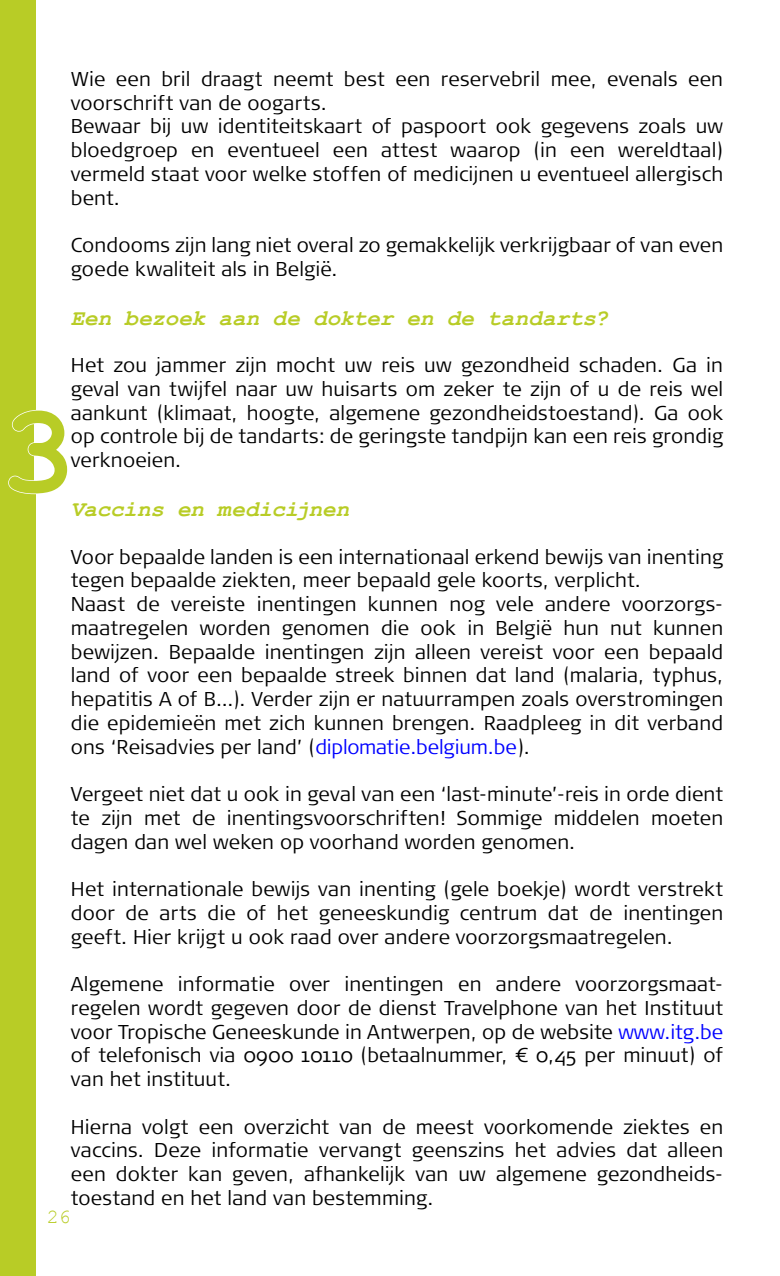
<style>
.page{position:relative;width:780px;height:1276px;background:#fff}
.page>*{position:absolute;margin:0;border:0;box-sizing:border-box;transform-origin:0 0}
.t1{font:700 125px "Courier New";color:#b8cc26}
.t2{font:italic 700 22.5px "Courier New";color:#b8cc26}
.t3{font:300 20px/23.8px "Signa OT";letter-spacing:.01em;color:#000;text-align:justify}
.t4{font:20px "Courier New";color:#b8cc26}
.s1{color:#00f}
</style>
<div class="page">
<div style="left:0;top:0;width:35px;height:1276px;background:#b8cc26"></div>
<svg style="left:8px;top:409px;width:28px;height:86px"></svg>
<p class="t3" style="left:71px;top:67px;width:653px;text-align:left">Wie een bril draagt neemt best een reservebril mee, evenals een voorschrift van de oogarts.<br>Bewaar bij uw identiteitskaart of paspoort ook gegevens zoals uw bloedgroep en eventueel een attest waarop (in een wereldtaal) vermeld staat voor welke stoffen of medicijnen u eventueel allergisch bent.</p>
<p class="t3" style="left:71px;top:233px;width:654px">Condooms zijn lang niet overal zo gemakkelijk verkrijgbaar of van even goede kwaliteit als in België.</p>
<p class="t2" style="left:71px;top:302px;width:538px">Een bezoek aan de dokter en de tandarts?</p>
<p class="t3" style="left:71px;top:353px;width:654px">Het zou jammer zijn mocht uw reis uw gezondheid schaden. Ga in geval van twijfel naar uw huisarts om zeker te zijn of u de reis wel aankunt (klimaat, hoogte, algemene gezondheidstoestand). Ga ook op controle bij de tandarts: de geringste tandpijn kan een reis grondig verknoeien.</p>
<p class="t2" style="left:71px;top:493px;width:280px">Vaccins en medicijnen</p>
<p class="t3" style="left:71px;top:545px;width:653px;text-align:left">Voor bepaalde landen is een internationaal erkend bewijs van inenting tegen bepaalde ziekten, meer bepaald gele koorts, verplicht.<br>Naast de vereiste inentingen kunnen nog vele andere voorzorgs&shy;maatregelen worden genomen die ook in België hun nut kunnen bewijzen. Bepaalde inentingen zijn alleen vereist voor een bepaald land of voor een bepaalde streek binnen dat land (malaria, typhus, hepatitis A of B...). Verder zijn er natuurrampen zoals overstromingen die epidemieën met zich kunnen brengen. Raadpleeg in dit verband ons ‘Reisadvies per land’ (<span class="s1">diplomatie.belgium.be</span>).</p>
<p class="t3" style="left:71px;top:782px;width:653px">Vergeet niet dat u ook in geval van een ‘last-minute’-reis in orde dient te zijn met de inentingsvoorschriften! Sommige middelen moeten dagen dan wel weken op voorhand worden genomen.</p>
<p class="t3" style="left:71px;top:877px;width:653px">Het internationale bewijs van inenting (gele boekje) wordt verstrekt door de arts die of het geneeskundig centrum dat de inentingen geeft. Hier krijgt u ook raad over andere voorzorgsmaatregelen.</p>
<p class="t3" style="left:71px;top:972px;width:653px">Algemene informatie over inentingen en andere voorzorgsmaat&shy;regelen wordt gegeven door de dienst Travelphone van het Instituut voor Tropische Geneeskunde in Antwerpen, op de website <span class="s1">www.itg.be </span>of telefonisch via 0900 10110 (betaalnummer, € 0,45 per minuut) of van het instituut.</p>
<p class="t3" style="left:71px;top:1114px;width:654px">Hierna volgt een overzicht van de meest voorkomende ziektes en vaccins. Deze informatie vervangt geenszins het advies dat alleen een dokter kan geven, afhankelijk van uw algemene gezondheids&shy;toestand en het land van bestemming.</p>
<h1 class="t1" style="left:1px;top:375px;width:77px">3</h1>
<p class="t4" style="left:47px;top:1204px;width:25px">26</p>
</div>
